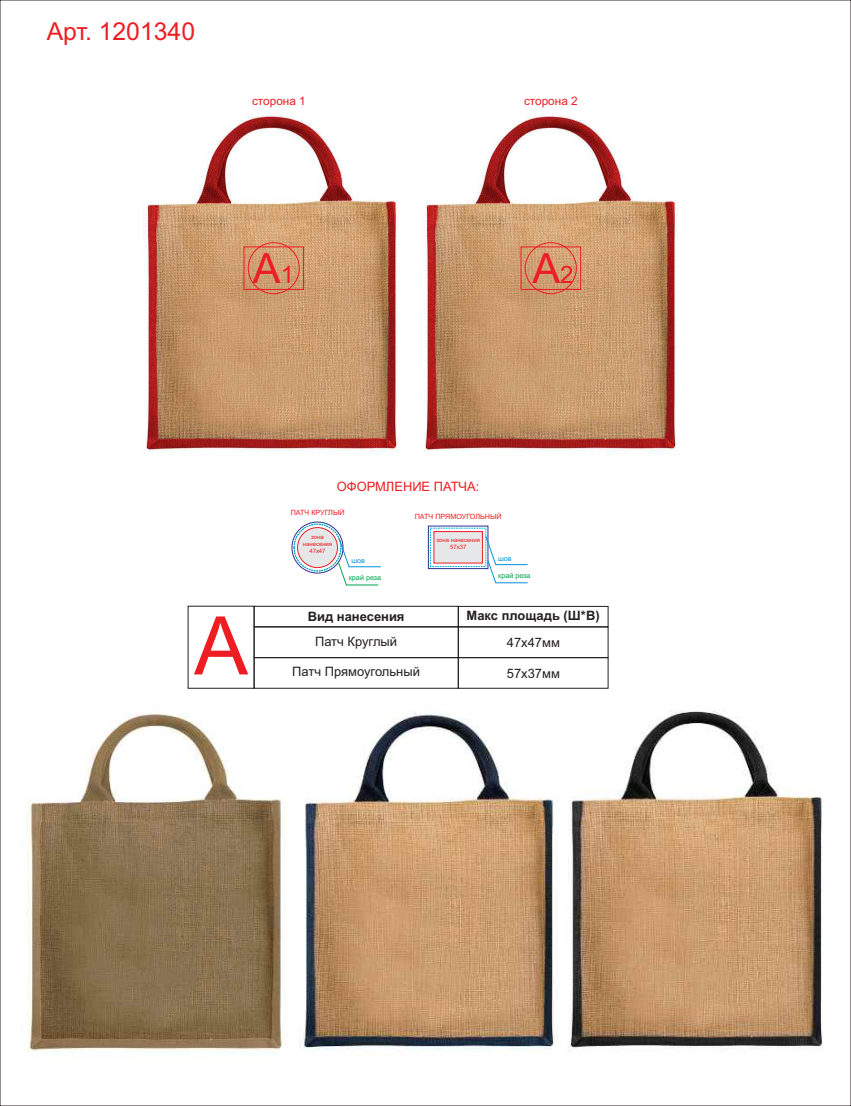
<style>
.page{position:relative;width:851px;height:1106px;background:#fff}
.page>*{position:absolute;margin:0;border:0;box-sizing:border-box;transform-origin:0 0}
.t1{font:80.91px "Arial";color:#ee1d23}
.t2{font:41.64px "Arial";color:#ee1d23}
.t3{font:24.75px "Arial";color:#ee1d23}
.t4{font:12.93px "Arial";color:#231f20}
.t5{font:700 12.93px "Arial";color:#231f20}
.t6{font:12.9px "Arial";color:#ee1d23}
.t7{font:11.76px "Arial";color:#ee1d23}
.t8{font:7.2px "Arial";color:#ee1d23}
.t9{font:7.2px "Arial";color:#00a54f}
.t10{font:7.2px "Arial";color:#0095d9}
.t11{font:5.97px/6.7px "Arial";color:#ee1d23;text-align:center}
.s1{font-size:24px}
</style>
<div class="page">
<img style="left:145px;top:112px;width:254px;height:343px">
<img style="left:424px;top:112px;width:254px;height:343px">
<div style="left:254px;top:606px;width:204px;height:21px;border:1px solid #231f20"></div>
<div style="left:458px;top:606px;width:150px;height:21px;border:1px solid #231f20"></div>
<div style="left:254px;top:657px;width:204px;height:31px;border:1px solid #231f20"></div>
<div style="left:458px;top:657px;width:150px;height:31px;border:1px solid #231f20"></div>
<svg style="left:292px;top:522px;width:51px;height:51px"></svg>
<div style="left:248px;top:242px;width:51px;height:52px;border:1px solid #ee1d23;border-radius:50%"></div>
<div style="left:525px;top:242px;width:51px;height:52px;border:1px solid #ee1d23;border-radius:50%"></div>
<div style="left:294px;top:524px;width:47px;height:47px;border:1px dashed #00aeef;border-radius:50%"></div>
<div style="left:297px;top:527px;width:40px;height:40px;background:#e6e7e9;border:1px solid #ee1d23;border-radius:50%"></div>
<svg style="left:428px;top:526px;width:99px;height:57px"></svg>
<svg style="left:338px;top:538px;width:43px;height:47px"></svg>
<img style="left:27px;top:708px;width:258px;height:344px">
<img style="left:299px;top:711px;width:259px;height:340px">
<img style="left:568px;top:709px;width:255px;height:339px">
<h3 class="t3" style="left:47px;top:22px;width:150px">Арт. 1201340</h3>
<p class="t7" style="left:252px;top:96px;width:55px">сторона 1</p>
<p class="t7" style="left:524px;top:96px;width:55px">сторона 2</p>
<h2 class="t2" style="left:253px;top:253px;width:43px">А<span class="s1">1</span></h2>
<h2 class="t2" style="left:532px;top:253px;width:43px">А<span class="s1">2</span></h2>
<p class="t6" style="left:337px;top:481px;width:144px">ОФОРМЛЕНИЕ ПАТЧА:</p>
<p class="t8" style="left:291px;top:510px;width:55px">ПАТЧ КРУГЛЫЙ</p>
<p class="t8" style="left:414px;top:513px;width:88px">ПАТЧ ПРЯМОУГОЛЬНЫЙ</p>
<p class="t11" style="left:303px;top:534px;width:31px">зона нанесения<br>47х47</p>
<p class="t11" style="left:436px;top:537px;width:45px">зона нанесения<br>57х37</p>
<p class="t10" style="left:351px;top:558px;width:15px">шов</p>
<p class="t10" style="left:498px;top:556px;width:15px">шов</p>
<p class="t9" style="left:349px;top:575px;width:34px">край реза</p>
<p class="t9" style="left:498px;top:573px;width:34px">край реза</p>
<h1 class="t1" style="left:194px;top:615px;width:55px">А</h1>
<p class="t5" style="left:308px;top:611px;width:98px">Вид нанесения</p>
<p class="t5" style="left:466px;top:610px;width:135px">Макс площадь (Ш*В)</p>
<p class="t4" style="left:315px;top:636px;width:84px">Патч Круглый</p>
<p class="t4" style="left:292px;top:667px;width:129px">Патч Прямоугольный</p>
<p class="t4" style="left:506px;top:637px;width:55px">47х47мм</p>
<p class="t4" style="left:506px;top:668px;width:55px">57х37мм</p>
</div>
